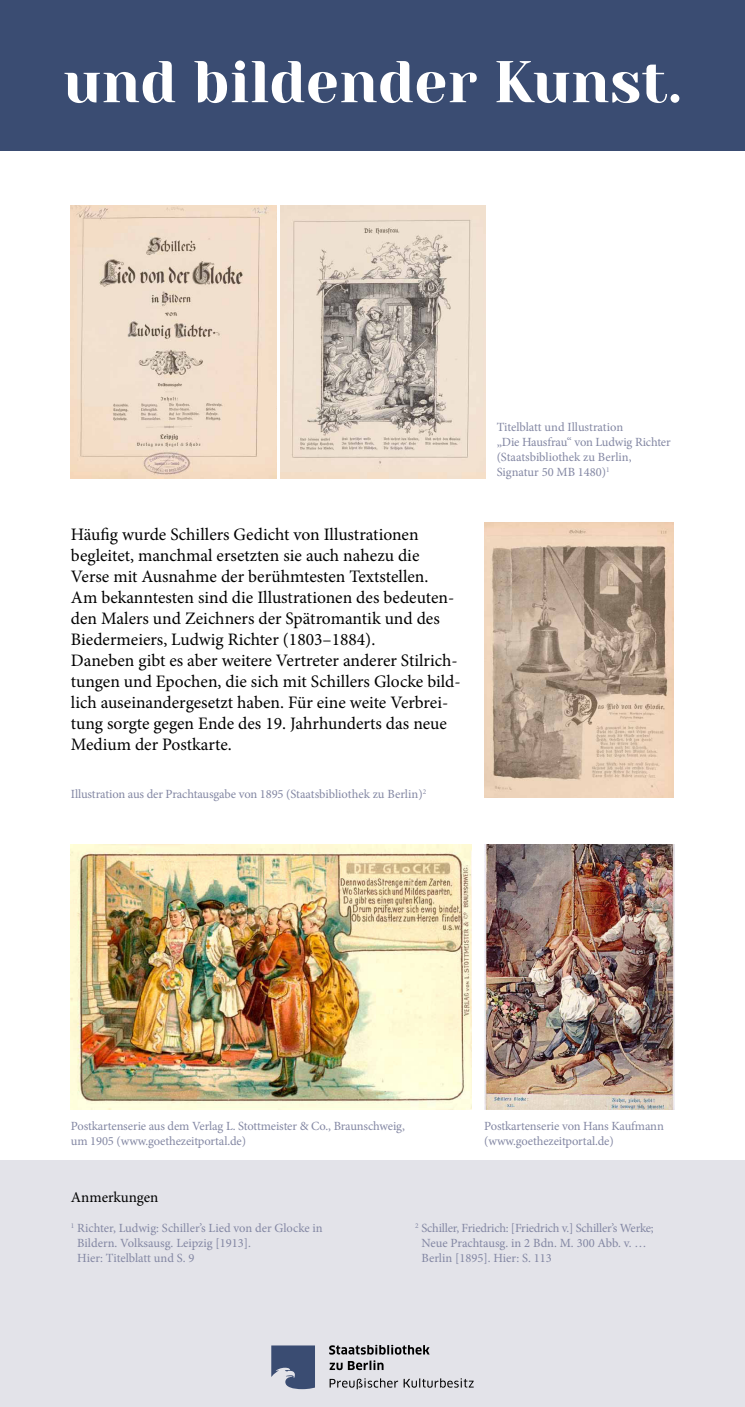
<style>
.page{position:relative;width:745px;height:1407px;background:#fff}
.page>*{position:absolute;margin:0;border:0;box-sizing:border-box;transform-origin:0 0}
.t1{font:58.75px "Yeseva One";color:#fff}
.t2{font:17.5px/21px "Minion Pro";color:#000}
.t3{font:15px "Minion Pro";letter-spacing:-.005em;color:#000}
.t4{font:12.5px/15px "Minion Pro";letter-spacing:-.01em;color:#8387a3}
</style>
<div class="page">
<div style="left:0;top:0;width:744px;height:151px;background:#3a4c72"></div>
<div style="left:0;top:1160px;width:744px;height:247px;background:#e3e3e9"></div>
<svg style="left:271px;top:1345px;width:44px;height:44px"></svg>
<svg style="left:329px;top:1378px;width:144px;height:11px"></svg>
<svg style="left:329px;top:1360px;width:54px;height:10px"></svg>
<svg style="left:329px;top:1345px;width:100px;height:9px"></svg>
<img style="left:71px;top:206px;width:205px;height:272px">
<img style="left:484px;top:844px;width:190px;height:265px">
<img style="left:281px;top:206px;width:204px;height:272px">
<img style="left:484px;top:522px;width:189px;height:276px">
<img style="left:71px;top:844px;width:400px;height:265px">
<h1 class="t1" style="left:63px;top:48px;width:620px">und bildender Kunst.</h1>
<p class="t2" style="left:71px;top:525px;width:391px">Häuig wurde Schillers Gedicht von Illustrationen begleitet, manchmal ersetzten sie auch nahezu die Verse mit Ausnahme der berühmtesten Textstellen.<br>Am bekanntesten sind die Illustrationen des bedeuten&shy;den Malers und Zeichners der Spätromantik und des Biedermeiers, Ludwig Richter (1803–1884).<br>Daneben gibt es aber weitere Vertreter anderer Stilrich&shy;tungen und Epochen, die sich mit Schillers Glocke bild&shy;lich auseinandergesetzt haben. Für eine weite Verbrei&shy;tung sorgte gegen Ende des 19. Jahrhunderts das neue Medium der Postkarte.</p>
<p class="t4" style="left:71px;top:787px;width:356px">Illustration aus der Prachtausgabe von 1895 (Staatsbibliothek zu Berlin)<sup>2</sup></p>
<p class="t4" style="left:496px;top:420px;width:175px">Titelblatt und Illustration<br>„Die Hausfrau“ von Ludwig Richter (Staatsbibliothek zu Berlin,<br>Signatur 50 MB 1480)<sup>1</sup></p>
<p class="t4" style="left:71px;top:1120px;width:335px">Postkartenserie aus dem Verlag L. Stottmeister &amp; Co., Braunschweig, um 1905 (www.goethezeitportal.de)</p>
<p class="t4" style="left:484px;top:1120px;width:181px">Postkartenserie von Hans Kaufmann (www.goethezeitportal.de)</p>
<p class="t3" style="left:71px;top:1191px;width:89px">Anmerkungen</p>
<p class="t4" style="left:77px;top:1221px;width:247px;text-indent:-6px"><sup>1</sup> Richter, Ludwig: Schiller’s Lied von der Glocke in<br>Bildern. Volksausg. Leipzig [1913].<br>Hier: Titelblatt und S. 9</p>
<p class="t4" style="left:421px;top:1221px;width:234px;text-indent:-6px"><sup>2</sup> Schiller, Friedrich: [Friedrich v.] Schiller’s Werke;<br>Neue Prachtausg. in 2 Bdn. M. 300 Abb. v. …<br>Berlin [1895]. Hier: S. 113</p>
</div>
